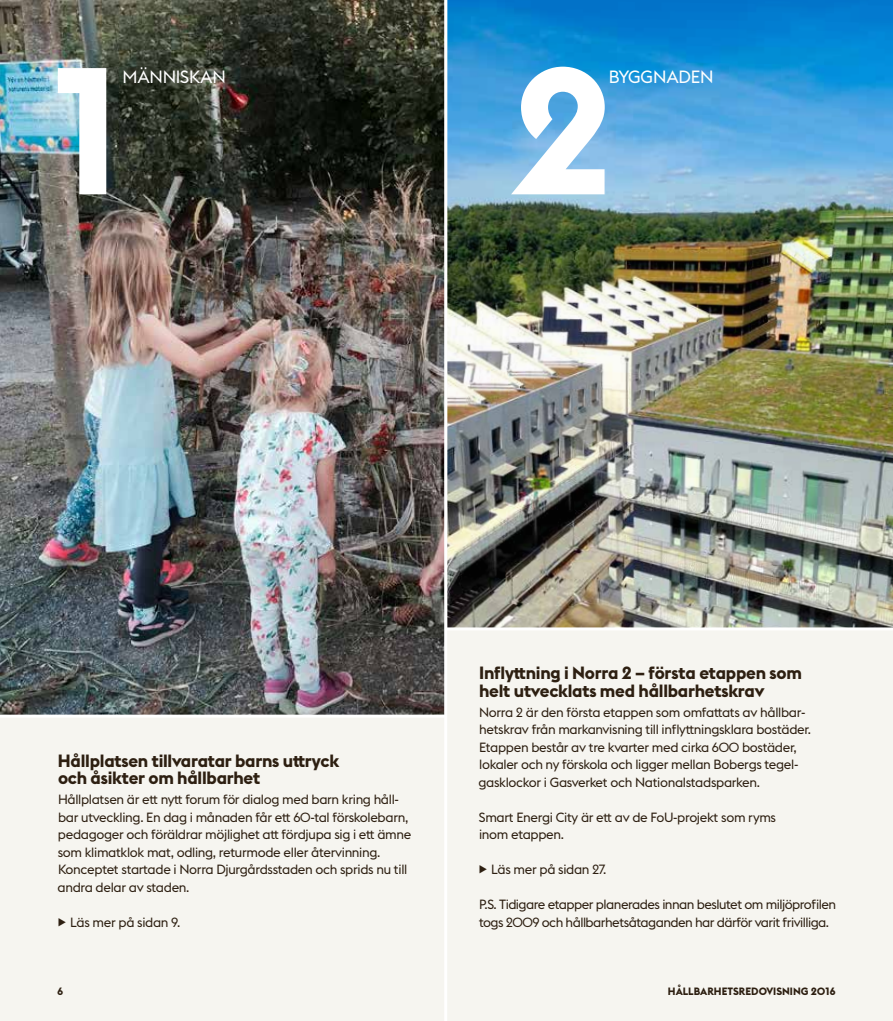
<style>
.page{position:relative;width:893px;height:1021px;background:#fff}
.page>*{position:absolute;margin:0;border:0;box-sizing:border-box;transform-origin:0 0}
.t1{font:700 177.75px "Stockholm Type Display";color:#fff}
.t2{font:700 17.55px/17.5px "Stockholm Type";letter-spacing:-.015em;color:#2d1f11}
.t3{font:17.55px "Stockholm Type";letter-spacing:-.015em;color:#fff}
.t4{font:13.2px/17.5px "Stockholm Type";letter-spacing:-.025em;color:#2d1f11}
.t5{font:700 10.5px "Stockholm Type";color:#2d1f11}
</style>
<div class="page">
<div style="left:0;top:0;width:893px;height:1020px;background:#f6f5f0"></div>
<img style="left:0;top:0;width:444px;height:714px">
<img style="left:447px;top:0;width:446px;height:627px">
<hr style="left:444px;top:0;width:3px;height:1020px;background:#fff">
<hr style="left:446px;top:627px;width:447px;height:3px;background:#fff">
<hr style="left:0;top:714px;width:445px;height:3px;background:#fff">
<h1 class="t1" style="left:54px;top:5px;width:67px">1</h1>
<h1 class="t1" style="left:511px;top:5px;width:105px">2</h1>
<h2 class="t3" style="left:122px;top:65px;width:105px">MÄNNISKAN</h2>
<h2 class="t3" style="left:609px;top:65px;width:106px">BYGGNADEN</h2>
<h2 class="t2" style="left:58px;top:751px;width:283px">Hållplatsen tillvaratar barns uttryck och åsikter om hållbarhet</h2>
<p class="t4" style="left:58px;top:790px;width:355px">Hållplatsen är ett nytt forum för dialog med barn kring håll&shy;bar utveckling. En dag i månaden får ett 60-tal förskolebarn, pedagoger och föräldrar möjlighet att fördjupa sig i ett ämne som klimatklok mat, odling, returmode eller återvinning.<br>Konceptet startade i Norra Djurgårdsstaden och sprids nu till andra delar av staden.</p>
<p class="t4" style="left:70px;top:912px;width:112px">Läs mer på sidan 9.</p>
<h2 class="t2" style="left:479px;top:663px;width:324px">Inflyttning i Norra 2 – första etappen som helt utvecklats med hållbarhetskrav</h2>
<p class="t4" style="left:479px;top:702px;width:334px">Norra 2 är den första etappen som omfattats av hållbar&shy;hetskrav från markanvisning till inflyttningsklara bostäder.<br>Etappen består av tre kvarter med cirka 600 bostäder, lokaler och ny förskola och ligger mellan Bobergs tegel&shy;gasklockor i Gasverket och Nationalstadsparken.</p>
<p class="t4" style="left:479px;top:807px;width:299px">Smart Energi City är ett av de FoU-projekt som ryms inom etappen.</p>
<p class="t4" style="left:491px;top:860px;width:117px">Läs mer på sidan 27.</p>
<p class="t4" style="left:479px;top:895px;width:359px">P.S. Tidigare etapper planerades innan beslutet om miljöprofilen togs 2009 och hållbarhetsåtaganden har därför varit frivilliga.</p>
<p class="t5" style="left:57px;top:984px;width:7px">6</p>
<p class="t5" style="left:668px;top:984px;width:169px">HÅLLBARHETSREDOVISNING 2016</p>
</div>
